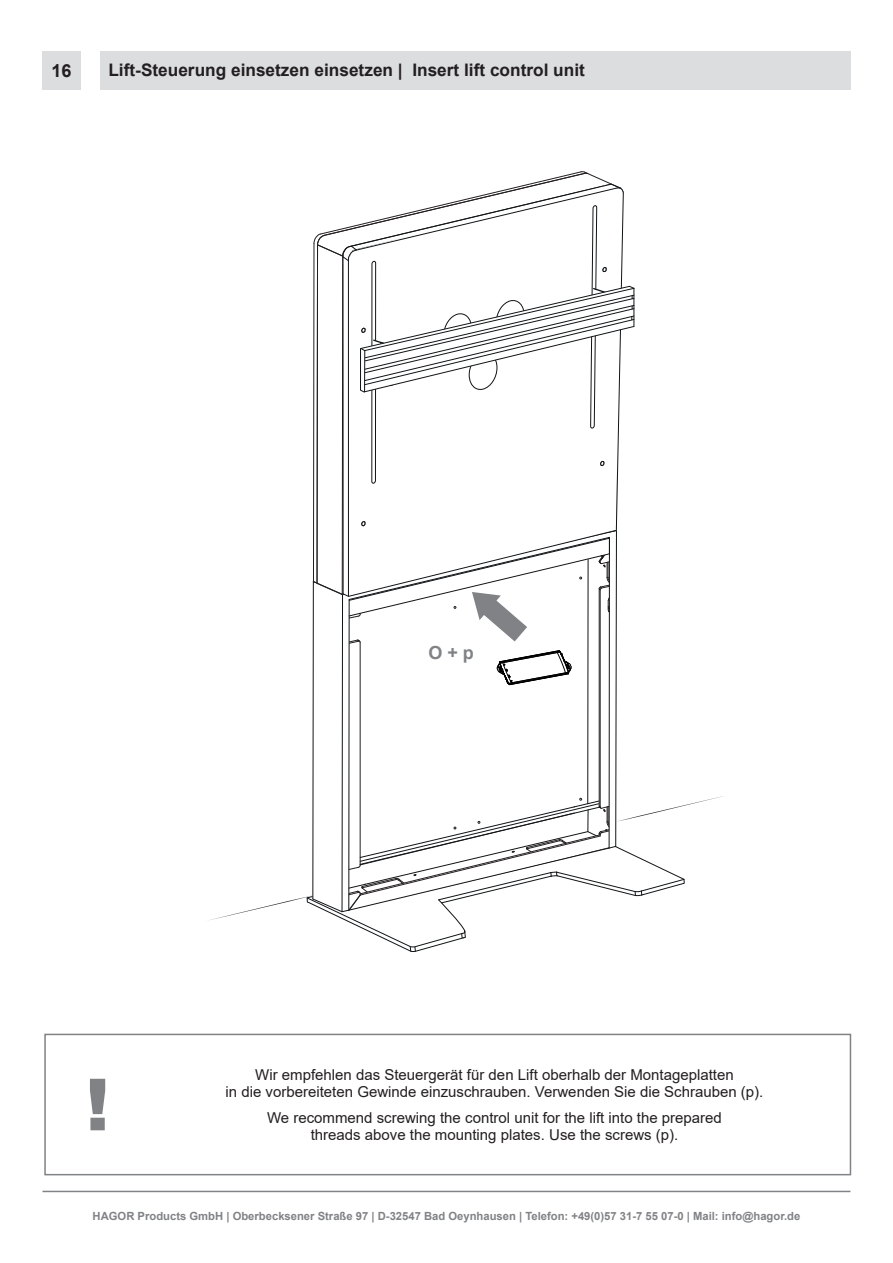
<style>
.page{position:relative;width:893px;height:1263px;background:#fff}
.page>*{position:absolute;margin:0;border:0;box-sizing:border-box;transform-origin:0 0}
.t1{font:900 72px "Arial";color:#808285}
.t2{font:700 18px "Arial";color:#808285}
.t3{font:700 18px "Arial";color:#231f20}
.t4{font:700 17.25px "Arial";color:#231f20}
.t5{font:15px/16.8px "Arial";color:#231f20;text-align:center}
.t6{font:700 11.25px "Arial";color:#808285}
</style>
<div class="page">
<hr style="left:43px;top:1191px;width:807px;height:1px;background:#808285">
<div style="left:43px;top:51px;width:38px;height:38px;background:#dcdddf"></div>
<div style="left:100px;top:51px;width:750px;height:38px;background:#dcdddf"></div>
<div style="left:44px;top:1034px;width:807px;height:141px;border:2px solid #808285"></div>
<svg style="left:210px;top:171px;width:513px;height:781px"></svg>
<p class="t3" style="left:52px;top:58px;width:22px">16</p>
<p class="t4" style="left:108px;top:58px;width:478px">Lift-Steuerung einsetzen einsetzen | Insert lift control unit</p>
<p class="t2" style="left:428px;top:640px;width:47px">O + p</p>
<h1 class="t1" style="left:86px;top:1052px;width:25px">!</h1>
<p class="t5" style="left:226px;top:1066px;width:539px">Wir empfehlen das Steuergerät für den Lift oberhalb der Montageplatten<br>in die vorbereiteten Gewinde einzuschrauben. Verwenden Sie die Schrauben (p).</p>
<p class="t5" style="left:267px;top:1109px;width:456px">We recommend screwing the control unit for the lift into the prepared</p>
<p class="t5" style="left:311px;top:1126px;width:369px">threads above the mounting plates. Use the screws (p).</p>
<p class="t6" style="left:93px;top:1208px;width:709px">HAGOR Products GmbH | Oberbecksener Straße 97 | D-32547 Bad Oeynhausen | Telefon: +49(0)57 31-7 55 07-0 | Mail: info@hagor.de</p>
</div>
